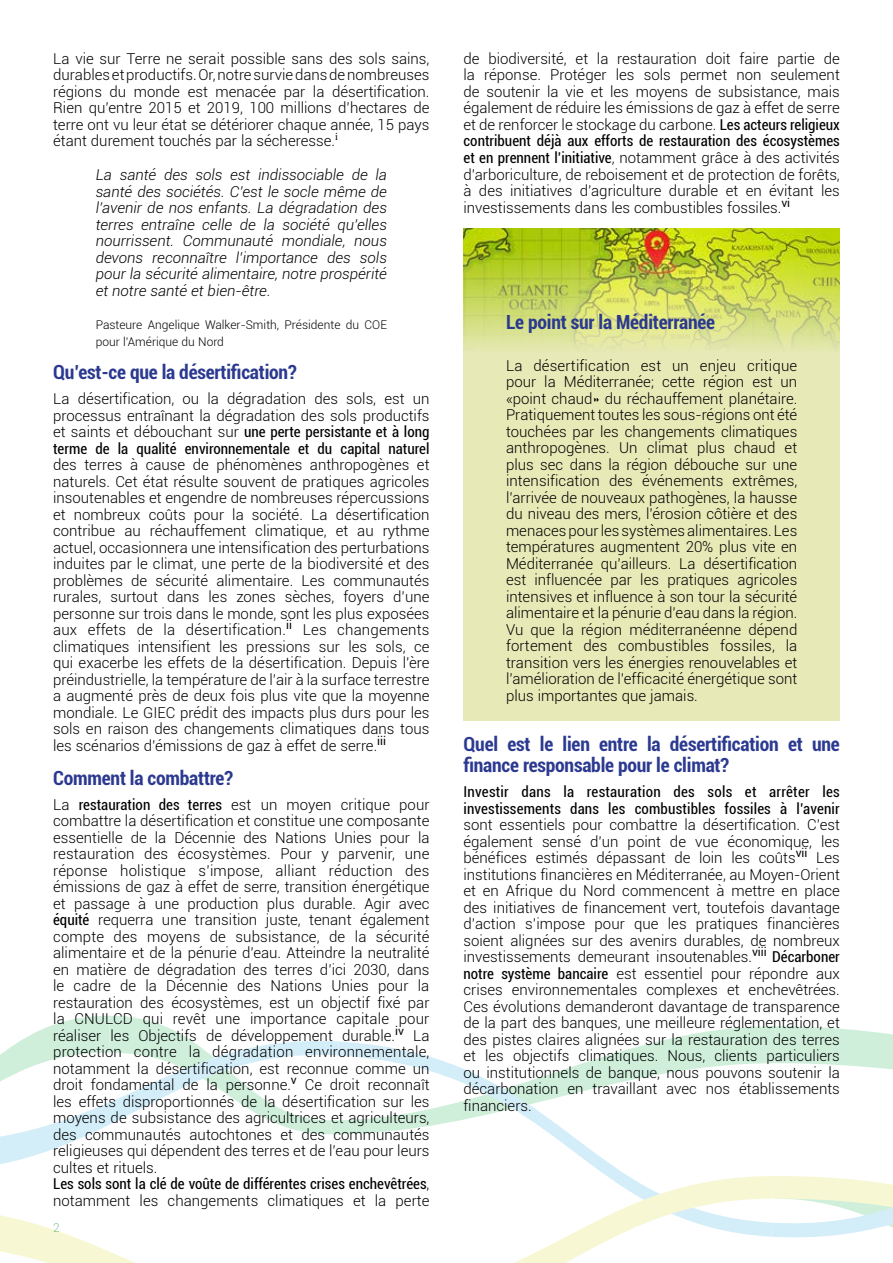
<style>
.page{position:relative;width:893px;height:1263px;background:#fff}
.page>*{position:absolute;margin:0;border:0;box-sizing:border-box;transform-origin:0 0}
.t1{font:700 condensed 19.5px/21px "Roboto";letter-spacing:-.01em;color:#2b3990}
.t2{font:300 15px/16.5px "Roboto";color:#000;text-align:justify}
.t3{font:italic 300 15px/16.5px "Roboto";color:#000;text-align:justify}
.t4{font:condensed 15px/16.5px "Roboto";letter-spacing:.01em;color:#000}
.t5{font:300 12px/16.5px "Roboto";color:#000}
.t6{font:100 12px "Roboto";color:#008739}
.s1{font-weight:400;font-stretch:condensed}
</style>
<div class="page">
<svg style="left:0;top:1016px;width:893px;height:247px"></svg>
<div style="left:463px;top:231px;width:377px;height:489px;background:#e7eab7"></div>
<img style="left:463px;top:228px;width:377px;height:120px">
<p class="t2" style="left:53px;top:50px;width:378px">La vie sur Terre ne serait possible sans des sols sains, durables et productifs. Or, notre survie dans de nombreuses régions du monde est menacée par la désertification.<br>Rien qu’entre 2015 et 2019, 100 millions d’hectares de terre ont vu leur état se détériorer chaque année, 15 pays étant durement touchés par la sécheresse.<sup>i</sup></p>
<p class="t3" style="left:96px;top:166px;width:293px">La santé des sols est indissociable de la santé des sociétés. C’est le socle même de l’avenir de nos enfants. La dégradation des terres entraîne celle de la société qu’elles nourrissent. Communauté mondiale, nous devons reconnaître l’importance des sols pour la sécurité alimentaire, notre prospérité et notre santé et bien-être.</p>
<p class="t5" style="left:96px;top:316px;width:293px">Pasteure Angelique Walker-Smith, Présidente du COE pour l’Amérique du Nord</p>
<h1 class="t1" style="left:53px;top:361px;width:245px">Qu’est-ce que la désertification?</h1>
<p class="t2" style="left:53px;top:390px;width:378px">La désertification, ou la dégradation des sols, est un processus entraînant la dégradation des sols productifs et saints et débouchant sur <span class="s1">une perte persistante et à long terme de la qualité environnementale et du capital naturel</span></p>
<p class="t2" style="left:53px;top:456px;width:378px">des terres à cause de phénomènes anthropogènes et naturels. Cet état résulte souvent de pratiques agricoles insoutenables et engendre de nombreuses répercussions et nombreux coûts pour la société. La désertification contribue au réchauffement climatique, et au rythme actuel, occasionnera une intensification des perturbations induites par le climat, une perte de la biodiversité et des problèmes de sécurité alimentaire. Les communautés rurales, surtout dans les zones sèches, foyers d’une personne sur trois dans le monde, sont les plus exposées aux effets de la désertification.<sup>ii</sup> Les changements climatiques intensifient les pressions sur les sols, ce qui exacerbe les effets de la désertification. Depuis l’ère préindustrielle, la température de l’air à la surface terrestre a augmenté près de deux fois plus vite que la moyenne mondiale. Le GIEC prédit des impacts plus durs pour les sols en raison des changements climatiques dans tous les scénarios d’émissions de gaz à effet de serre.<sup>iii</sup></p>
<h1 class="t1" style="left:53px;top:766px;width:181px">Comment la combattre?</h1>
<p class="t2" style="left:53px;top:795px;width:378px;text-align:left">La <span class="s1">restauration des terres</span> est un moyen critique pour combattre la désertification et constitue une composante essentielle de la Décennie des Nations Unies pour la restauration des écosystèmes. Pour y parvenir, une réponse holistique s’impose, alliant réduction des émissions de gaz à effet de serre, transition énergétique et passage à une production plus durable. Agir avec <span class="s1">équité</span> requerra une transition juste, tenant également compte des moyens de subsistance, de la sécurité alimentaire et de la pénurie d’eau. Atteindre la neutralité en matière de dégradation des terres d’ici 2030, dans le cadre de la Décennie des Nations Unies pour la restauration des écosystèmes, est un objectif fixé par la CNULCD qui revêt une importance capitale pour réaliser les Objectifs de développement durable.<sup>iv</sup> La protection contre la dégradation environnementale, notamment la désertification, est reconnue comme un droit fondamental de la personne.<sup>v</sup> Ce droit reconnaît les effets disproportionnés de la désertification sur les moyens de subsistance des agricultrices et agriculteurs, des communautés autochtones et des communautés religieuses qui dépendent des terres et de l’eau pour leurs cultes et rituels.<br><span class="s1">Les sols sont la clé de voûte de différentes crises enchevêtrées</span>, notamment les changements climatiques et la perte</p>
<p class="t6" style="left:53px;top:1219px;width:8px">2</p>
<p class="t2" style="left:463px;top:50px;width:378px">de biodiversité, et la restauration doit faire partie de la réponse. Protéger les sols permet non seulement de soutenir la vie et les moyens de subsistance, mais également de réduire les émissions de gaz à effet de serre et de renforcer le stockage du carbone. <span class="s1">Les acteurs religieux contribuent déjà aux efforts de restauration des écosystèmes et en prennent l’initiative</span>, notamment grâce à des activités d’arboriculture, de reboisement et de protection de forêts, à des initiatives d’agriculture durable et en évitant les investissements dans les combustibles fossiles.<sup>vi</sup></p>
<h1 class="t1" style="left:506px;top:311px;width:211px">Le point sur la Méditerranée</h1>
<p class="t2" style="left:506px;top:357px;width:293px">La désertification est un enjeu critique pour la Méditerranée; cette région est un «point chaud» du réchauffement planétaire.<br>Pratiquement toutes les sous-régions ont été touchées par les changements climatiques anthropogènes. Un climat plus chaud et plus sec dans la région débouche sur une intensification des événements extrêmes, l’arrivée de nouveaux pathogènes, la hausse du niveau des mers, l’érosion côtière et des menaces pour les systèmes alimentaires. Les températures augmentent 20% plus vite en Méditerranée qu’ailleurs. La désertification est influencée par les pratiques agricoles intensives et influence à son tour la sécurité alimentaire et la pénurie d’eau dans la région.<br>Vu que la région méditerranéenne dépend fortement des combustibles fossiles, la transition vers les énergies renouvelables et l’amélioration de l’efficacité énergétique sont plus importantes que jamais.</p>
<h1 class="t1" style="left:463px;top:733px;width:378px">Quel est le lien entre la désertification et une finance responsable pour le climat?</h1>
<p class="t4" style="left:463px;top:783px;width:378px">Investir dans la restauration des sols et arrêter les investissements dans les combustibles fossiles à l’avenir</p>
<p class="t2" style="left:463px;top:816px;width:378px">sont essentiels pour combattre la désertification. C’est également sensé d’un point de vue économique, les bénéfices estimés dépassant de loin les coûts<sup>vii</sup> Les institutions financières en Méditerranée, au Moyen-Orient et en Afrique du Nord commencent à mettre en place des initiatives de financement vert, toutefois davantage d’action s’impose pour que les pratiques financières soient alignées sur des avenirs durables, de nombreux investissements demeurant insoutenables.<sup>viii</sup> <span class="s1">Décarboner notre système bancaire</span> est essentiel pour répondre aux crises environnementales complexes et enchevêtrées.<br>Ces évolutions demanderont davantage de transparence de la part des banques, une meilleure réglementation, et des pistes claires alignées sur la restauration des terres et les objectifs climatiques. Nous, clients particuliers ou institutionnels de banque, nous pouvons soutenir la décarbonation en travaillant avec nos établissements financiers.</p>
</div>
